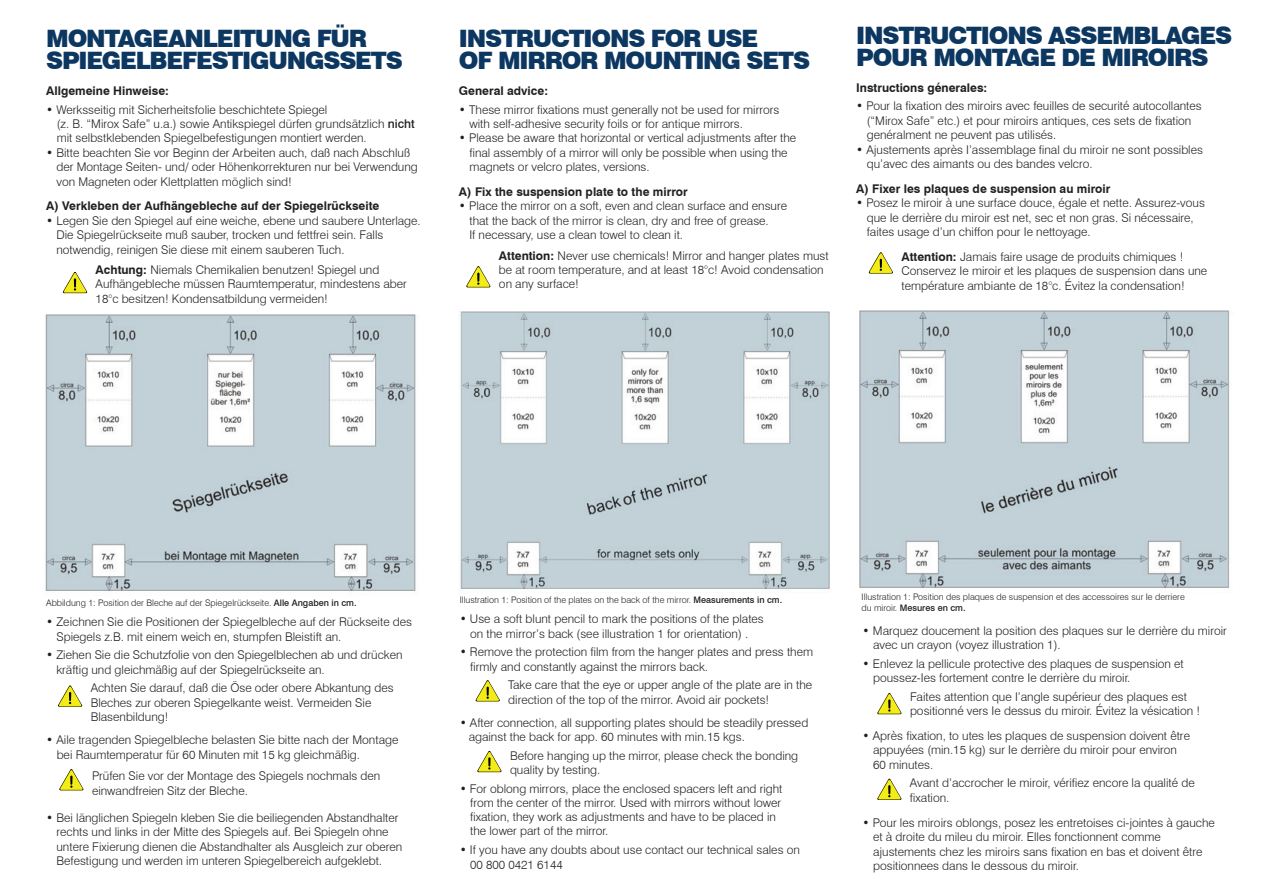
<style>
.page{position:relative;width:1263px;height:893px;background:#fff}
.page>*{position:absolute;margin:0;border:0;box-sizing:border-box;transform-origin:0 0}
.t1{font:900 24px/22.5px "Swiss 721 BT";letter-spacing:-.05em;color:#0c3761}
.t2{font:300 12px/14.4px "Swiss 721 BT";color:#231f20}
.t3{font:700 12px "Swiss 721 BT";color:#231f20}
.t4{font:300 9px/10.8px "Swiss 721 BT";color:#231f20}
.s1{font-weight:500}
.s2{font-weight:700}
</style>
<div class="page">
<img style="left:45px;top:314px;width:371px;height:277px">
<img style="left:460px;top:311px;width:370px;height:279px">
<img style="left:859px;top:310px;width:371px;height:278px">
<svg style="left:63px;top:272px;width:24px;height:21px"></svg>
<svg style="left:58px;top:685px;width:24px;height:22px"></svg>
<svg style="left:59px;top:769px;width:24px;height:21px"></svg>
<svg style="left:466px;top:266px;width:24px;height:21px"></svg>
<svg style="left:476px;top:680px;width:24px;height:21px"></svg>
<svg style="left:477px;top:751px;width:24px;height:21px"></svg>
<svg style="left:869px;top:252px;width:24px;height:22px"></svg>
<svg style="left:877px;top:693px;width:24px;height:21px"></svg>
<svg style="left:877px;top:779px;width:24px;height:21px"></svg>
<h1 class="t1" style="left:46px;top:27px;width:358px">MONTAGEANLEITUNG FÜR<br>SPIEGELBEFESTIGUNGSSETS</h1>
<p class="t3" style="left:46px;top:83px;width:124px">Allgemeine Hinweise:</p>
<p class="t2" style="left:57px;top:102px;width:360px;text-indent:-10px">• Werksseitig mit Sicherheitsfolie beschichtete Spiegel<br>(z. B. “Mirox Safe” u.a.) sowie Antikspiegel dürfen grundsätzlich <span class="s1">nicht </span>mit selbstklebenden Spiegelbefestigungen montiert werden.</p>
<p class="t2" style="left:56px;top:145px;width:363px;text-indent:-10px">• Bitte beachten Sie vor Beginn der Arbeiten auch, daß nach Abschluß der Montage Seiten- und/ oder Höhenkorrekturen nur bei Verwendung von Magneten oder Klettplatten möglich sind!</p>
<p class="t3" style="left:46px;top:199px;width:335px">A) Verkleben der Aufhängebleche auf der Spiegelrückseite</p>
<p class="t2" style="left:56px;top:213px;width:366px;text-indent:-10px">• Legen Sie den Spiegel auf eine weiche, ebene und saubere Unterlage.<br>Die Spiegelrückseite muß sauber, trocken und fettfrei sein. Falls notwendig, reinigen Sie diese mit einem sauberen Tuch.</p>
<p class="t2" style="left:96px;top:262px;width:313px"><span class="s2">Achtung:</span> Niemals Chemikalien benutzen! Spiegel und<br>Aufhängebleche müssen Raumtemperatur, mindestens aber<br>18°c besitzen! Kondensatbildung vermeiden!</p>
<h1 class="t1" style="left:459px;top:27px;width:353px">INSTRUCTIONS FOR USE<br>OF MIRROR MOUNTING SETS</h1>
<p class="t3" style="left:459px;top:83px;width:91px">General advice:</p>
<p class="t2" style="left:469px;top:102px;width:311px;text-indent:-10px">• These mirror fixations must generally not be used for mirrors with self-adhesive security foils or for antique mirrors.</p>
<p class="t2" style="left:469px;top:131px;width:328px;text-indent:-10px">• Please be aware that horizontal or vertical adjustments after the final assembly of a mirror will only be possible when using the magnets or velcro plates, versions.</p>
<p class="t3" style="left:459px;top:184px;width:230px">A) Fix the suspension plate to the mirror</p>
<p class="t2" style="left:469px;top:199px;width:319px;text-indent:-10px">• Place the mirror on a soft, even and clean surface and ensure that the back of the mirror is clean, dry and free of grease.<br>If necessary, use a clean towel to clean it.</p>
<p class="t2" style="left:499px;top:248px;width:331px"><span class="s2">Attention:</span> Never use chemicals! Mirror and hanger plates must be at room temperature, and at least 18°c! Avoid condensation on any surface!</p>
<h1 class="t1" style="left:856px;top:24px;width:377px">INSTRUCTIONS ASSEMBLAGES<br>POUR MONTAGE DE MIROIRS</h1>
<p class="t3" style="left:856px;top:80px;width:132px">Instructions génerales:</p>
<p class="t2" style="left:867px;top:99px;width:337px;text-indent:-10px">• Pour la fixation des miroirs avec feuilles de securité autocollantes (“Mirox Safe” etc.) et pour miroirs antiques, ces sets de fixation genéralment ne peuvent pas utilisés.</p>
<p class="t2" style="left:867px;top:142px;width:338px;text-indent:-10px">• Ajustements après I’assemblage final du miroir ne sont possibles qu’avec des aimants ou des bandes velcro.</p>
<p class="t3" style="left:856px;top:181px;width:256px">A) Fixer les plaques de suspension au miroir</p>
<p class="t2" style="left:867px;top:196px;width:340px;text-indent:-10px">• Posez Ie miroir à une surface douce, égale et nette. Assurez-vous que Ie derrière du miroir est net, sec et non gras. Si nécessaire, faites usage d’un chiffon pour Ie nettoyage.</p>
<p class="t2" style="left:901px;top:249px;width:307px"><span class="s2">Attention:</span> Jamais faire usage de produits chimiques !<br>Conservez Ie miroir et les plaques de suspension dans une température ambiante de 18°c. Évitez la condensation!</p>
<p class="t4" style="left:46px;top:597px;width:312px">Abbildung 1: Position der Bleche auf der Spiegelrückseite. <span class="s1">Alle Angaben in cm.</span></p>
<p class="t2" style="left:56px;top:615px;width:357px;text-indent:-10px">• Zeichnen Sie die Positionen der Spiegelbleche auf der Rückseite des<br>Spiegels z.B. mit einem weich en, stumpfen Bleistift an.</p>
<p class="t2" style="left:56px;top:648px;width:347px;text-indent:-10px">• Ziehen Sie die Schutzfolie von den Spiegelblechen ab und drücken kräftig und gleichmäßig auf der Spiegelrückseite an.</p>
<p class="t2" style="left:91px;top:681px;width:304px">Achten Sie darauf, daß die Öse oder obere Abkantung des<br>Bleches zur oberen Spiegelkante weist. Vermeiden Sie<br>Blasenbildung!</p>
<p class="t2" style="left:57px;top:733px;width:343px;text-indent:-10px">• Aile tragenden Spiegelbleche belasten Sie bitte nach der Montage bei Raumtemperatur für 60 Minuten mit 15 kg gleichmäßig.</p>
<p class="t2" style="left:92px;top:769px;width:290px">Prüfen Sie vor der Montage des Spiegels nochmals den einwandfreien Sitz der Bleche.</p>
<p class="t2" style="left:56px;top:810px;width:347px;text-indent:-10px">• Bei länglichen Spiegeln kleben Sie die beiliegenden Abstandhalter rechts und links in der Mitte des Spiegels auf. Bei Spiegeln ohne untere Fixierung dienen die Abstandhalter als Ausgleich zur oberen Befestigung und werden im unteren Spiegelbereich aufgeklebt.</p>
<p class="t4" style="left:460px;top:594px;width:324px">Illustration 1: Position of the plates on the back of the mirror. <span class="s1">Measurements in cm.</span></p>
<p class="t2" style="left:460px;top:612px;width:306px;text-align:center">• Use a soft blunt pencil to mark the positions of the plates on the mirror’s back (see illustration 1 for orientation) .</p>
<p class="t2" style="left:470px;top:645px;width:344px;text-indent:-10px">• Remove the protection film from the hanger plates and press them firmly and constantly against the mirrors back.</p>
<p class="t2" style="left:508px;top:678px;width:305px">Take care that the eye or upper angle of the plate are in the direction of the top of the mirror. Avoid air pockets!</p>
<p class="t2" style="left:469px;top:715px;width:341px;text-indent:-9px">• After connection, all supporting plates should be steadily pressed against the back for app. 60 minutes with min.15 kgs.</p>
<p class="t2" style="left:510px;top:748px;width:290px">Before hanging up the mirror, please check the bonding quality by testing.</p>
<p class="t2" style="left:470px;top:781px;width:314px;text-indent:-10px">• For oblong mirrors, place the enclosed spacers left and right from the center of the mirror. Used with mirrors without lower fixation, they work as adjustments and have to be placed in the lower part of the mirror.</p>
<p class="t2" style="left:470px;top:842px;width:331px;text-indent:-10px">• If you have any doubts about use contact our technical sales on<br>00 800 0421 6144</p>
<p class="t4" style="left:861px;top:592px;width:325px">Illustration 1: Position des plaques de suspension et des accessoires sur Ie derriere du miroir. <span class="s1">Mesures en cm.</span></p>
<p class="t2" style="left:873px;top:623px;width:355px;text-indent:-10px">• Marquez doucement la position des plaques sur Ie derrière du miroir avec un crayon (voyez illustration 1).</p>
<p class="t2" style="left:873px;top:656px;width:312px;text-indent:-10px">• Enlevez la pellicule protective des plaques de suspension et poussez-Ies fortement contre Ie derrière du miroir.</p>
<p class="t2" style="left:910px;top:689px;width:292px">Faites attention que I’angle supérieur des plaques est positionné vers Ie dessus du miroir. Évitez la vésication !</p>
<p class="t2" style="left:873px;top:728px;width:318px;text-indent:-10px">• Après fixation, to utes les plaques de suspension doivent être appuyées (min.15 kg) sur Ie derrière du miroir pour environ<br>60 minutes.</p>
<p class="t2" style="left:910px;top:776px;width:286px">Avant d’accrocher Ie miroir, vérifiez encore la qualité de fixation.</p>
<p class="t2" style="left:873px;top:815px;width:343px;text-indent:-10px">• Pour les miroirs oblongs, posez les entretoises ci-jointes à gauche et à droite du mileu du miroir. Elles fonctionnent comme ajustements chez les miroirs sans fixation en bas et doivent être positionnees dans Ie dessous du miroir.</p>
</div>
